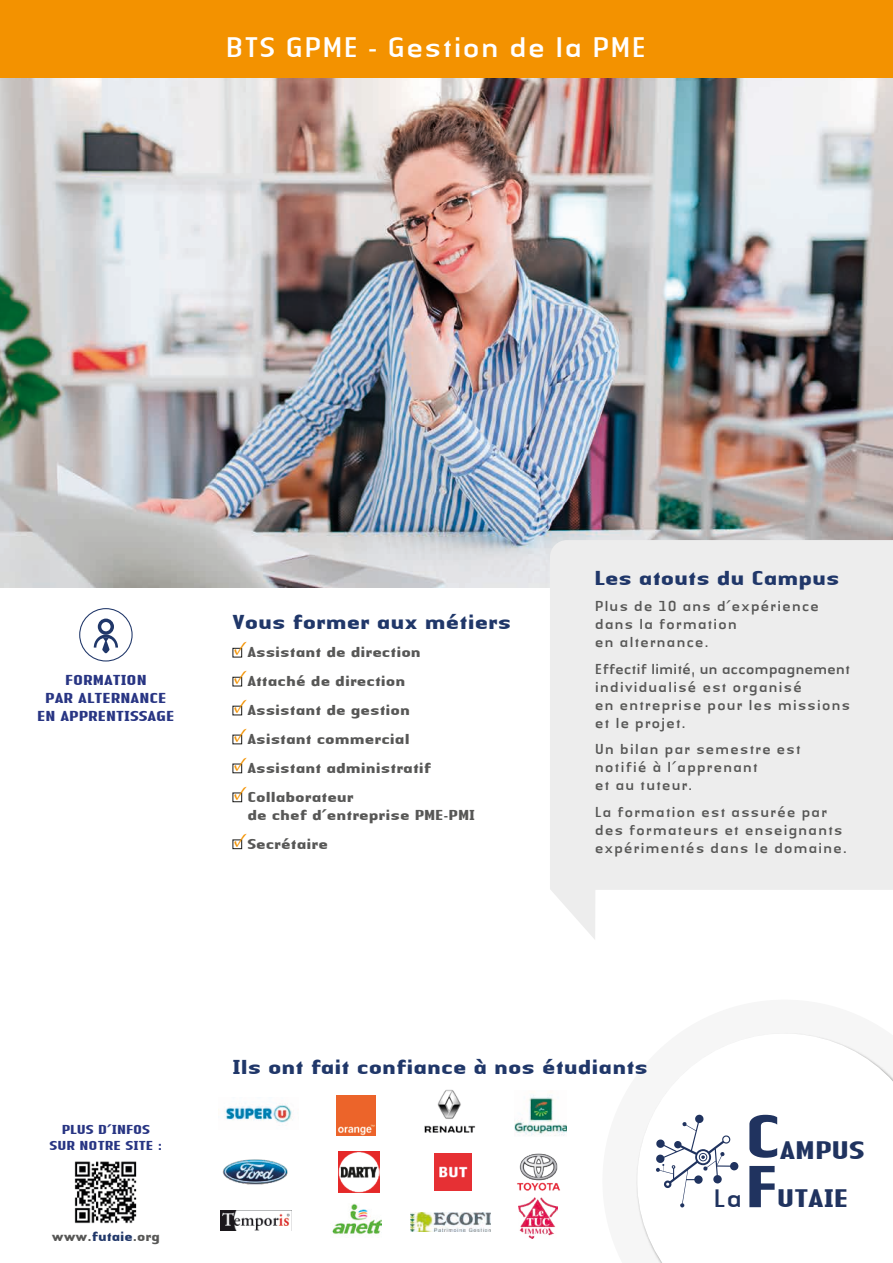
<style>
.page{position:relative;width:893px;height:1263px;background:#fff}
.page>*{position:absolute;margin:0;border:0;box-sizing:border-box;transform-origin:0 0}
.t1{font:700 61.8px/50.2px "LT Authentic Sans";color:#20335f}
.t2{font:29.4px "LT Authentic Sans";letter-spacing:-.02em;color:#fff}
.t3{font:700 26.4px "LT Authentic Sans";color:#20335f}
.t4{font:26.25px "LT Authentic Sans";color:#20335f}
.t5{font:700 21px "LT Authentic Sans";color:#203769}
.t6{font:15px/18px "LT Authentic Sans";color:#575756}
.t7{font:700 15px/18px "LT Authentic Sans";color:#575756}
.t8{font:700 15px/18px "LT Authentic Sans";color:#283583;text-align:center}
.t9{font:700 13.65px "LT Authentic Sans";color:#575756;scale:.95 1}
.t10{font:700 13.5px/16.2px "LT Authentic Sans";color:#283583;text-align:center}
.s1{color:#203769}
</style>
<div class="page">
<img style="left:0;top:0;width:893px;height:1263px">
<h2 class="t2" style="left:225px;top:28px;width:424px">BTS GPME - Gestion de la PME</h2>
<p class="t8" style="left:37px;top:671px;width:139px">FORMATION<br>PAR ALTERNANCE<br>EN APPRENTISSAGE</p>
<h3 class="t5" style="left:233px;top:608px;width:280px">Vous former aux métiers</h3>
<p class="t7" style="left:234px;top:643px;width:189px"><sup>✓</sup>Assistant de direction</p>
<p class="t7" style="left:234px;top:672px;width:173px"><sup>✓</sup>Attaché de direction</p>
<p class="t7" style="left:234px;top:701px;width:178px"><sup>✓</sup>Assistant de gestion</p>
<p class="t7" style="left:234px;top:730px;width:177px"><sup>✓</sup>Asistant commercial</p>
<p class="t7" style="left:234px;top:759px;width:199px"><sup>✓</sup>Assistant administratif</p>
<p class="t7" style="left:247px;top:787px;width:229px;text-indent:-14px"><sup>✓</sup>Collaborateur<br>de chef d’entreprise PME-PMI</p>
<p class="t7" style="left:234px;top:834px;width:96px"><sup>✓</sup>Secrétaire</p>
<h3 class="t5" style="left:595px;top:564px;width:247px">Les atouts du Campus</h3>
<p class="t6" style="left:595px;top:597px;width:226px">Plus de 10 ans d’expérience dans la formation<br>en alternance.</p>
<p class="t6" style="left:595px;top:659px;width:258px">Effectif limité, un accompagnement individualisé est organisé<br>en entreprise pour les missions et le projet.</p>
<p class="t6" style="left:595px;top:740px;width:208px">Un bilan par semestre est notifié à l’apprenant<br>et au tuteur.</p>
<p class="t6" style="left:595px;top:802px;width:254px">La formation est assurée par des formateurs et enseignants expérimentés dans le domaine.</p>
<p class="t10" style="left:49px;top:1121px;width:114px">PLUS D’INFOS<br>SUR NOTRE SITE :</p>
<p class="t9" style="left:52px;top:1227px;width:115px">www.<span class="s1">futaie</span>.org</p>
<h3 class="t5" style="left:233px;top:1053px;width:417px">Ils ont fait confiance à nos étudiants</h3>
<h3 class="t4" style="left:713px;top:1182px;width:32px">La</h3>
<h1 class="t1" style="left:745px;top:1109px;width:38px">C<br>F</h1>
<h3 class="t3" style="left:780px;top:1133px;width:86px">AMPUS</h3>
<h3 class="t3" style="left:777px;top:1182px;width:73px">UTAIE</h3>
</div>
